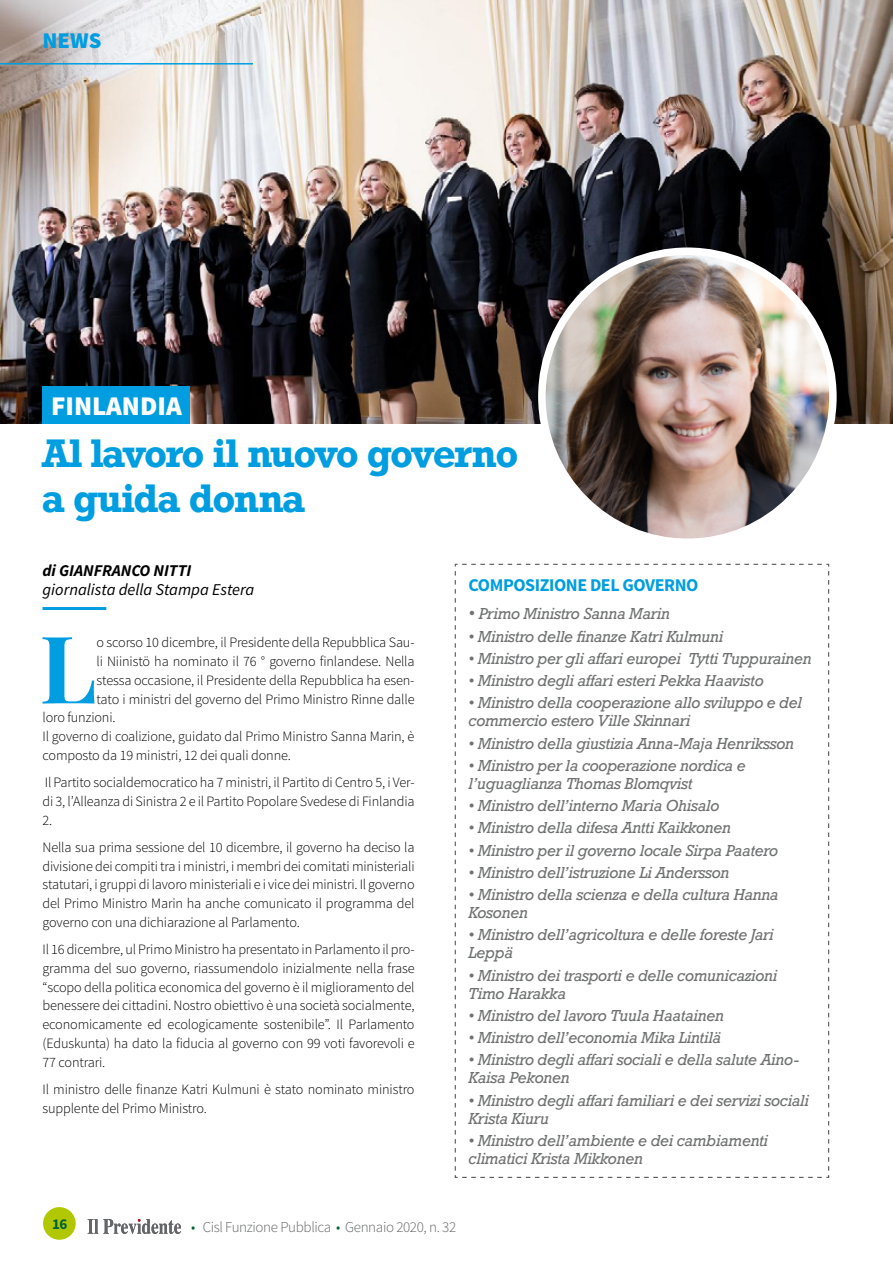
<style>
.page{position:relative;width:893px;height:1263px;background:#fff}
.page>*{position:absolute;margin:0;border:0;box-sizing:border-box;transform-origin:0 0}
.t1{font:700 93.6px "Playfair Display";color:#009ee0}
.t2{font:700 37.5px/45px "Rockwell";letter-spacing:-.045em;color:#009ee0}
.t3{font:900 27px "Source Sans Pro";color:#fff}
.t4{font:900 22.5px "Source Sans Pro";color:#009ee0}
.t5{font:700 18px "Source Sans Pro";letter-spacing:-.025em;color:#009ee0}
.t6{font:italic 16.5px "Source Sans Pro";color:#000}
.t7{font:italic 700 16.5px "Source Sans Pro";color:#000}
.t8{font:italic 15px/18px "Rockwell";letter-spacing:-.02em;color:#707172}
.t9{font:300 15px "Source Sans Pro";letter-spacing:-.025em;color:#646567}
.t10{font:700 15px "Source Sans Pro";color:#006038}
.t11{font:300 14.25px/18.8px "Source Sans Pro";letter-spacing:-.01em;color:#000;text-align:justify}
.s1{font-size:16.5px}
.s2{color:#006038}
</style>
<div class="page">
<div style="left:43px;top:1207px;width:33px;height:33px;background:#b1c800;border-radius:50%"></div>
<svg style="left:88px;top:1219px;width:93px;height:15px"></svg>
<img style="left:0;top:0;width:893px;height:424px">
<div style="left:43px;top:387px;width:147px;height:37px;background:#009ee0"></div>
<hr style="left:43px;top:607px;width:63px;height:3px;background:#009ee0">
<svg style="left:454px;top:563px;width:376px;height:615px"></svg>
<img style="left:542px;top:251px;width:291px;height:291px;border-radius:145px">
<div style="left:538px;top:247px;width:299px;height:299px;border:8px solid #fff;border-radius:50%"></div>
<hr style="left:0;top:63px;width:253px;height:2px;background:#009ee0">
<h3 class="t4" style="left:43px;top:26px;width:60px">NEWS</h3>
<h3 class="t3" style="left:51px;top:389px;width:132px">FINLANDIA</h3>
<h2 class="t2" style="left:42px;top:430px;width:478px">Al lavoro il nuovo governo a guida donna</h2>
<p class="t7" style="left:43px;top:560px;width:150px">di GIANFRANCO NITTI</p>
<p class="t6" style="left:43px;top:579px;width:213px">giornalista della Stampa Estera</p>
<p class="t5" style="left:469px;top:574px;width:231px">COMPOSIZIONE DEL GOVERNO</p>
<p class="t8" style="left:469px;top:605px;width:203px"><span class="s1">•</span> Primo Ministro Sanna Marin</p>
<p class="t8" style="left:469px;top:627px;width:256px">• Ministro delle finanze Katri Kulmuni</p>
<p class="t8" style="left:469px;top:650px;width:345px">• Ministro per gli affari europei Tytti Tuppurainen</p>
<p class="t8" style="left:469px;top:672px;width:297px">• Ministro degli affari esteri Pekka Haavisto</p>
<p class="t8" style="left:469px;top:694px;width:335px">• Ministro della cooperazione allo sviluppo e del commercio estero Ville Skinnari</p>
<p class="t8" style="left:469px;top:734px;width:327px">• Ministro della giustizia Anna-Maja Henriksson</p>
<p class="t8" style="left:469px;top:757px;width:279px">• Ministro per la cooperazione nordica e l’uguaglianza Thomas Blomqvist</p>
<p class="t8" style="left:469px;top:797px;width:252px">• Ministro dell’interno Maria Ohisalo</p>
<p class="t8" style="left:469px;top:819px;width:264px">• Ministro della difesa Antti Kaikkonen</p>
<p class="t8" style="left:469px;top:841px;width:311px">• Ministro per il governo locale Sirpa Paatero</p>
<p class="t8" style="left:469px;top:864px;width:262px">• Ministro dell’istruzione Li Andersson</p>
<p class="t8" style="left:469px;top:886px;width:311px">• Ministro della scienza e della cultura Hanna<br>Kosonen</p>
<p class="t8" style="left:469px;top:926px;width:307px">• Ministro dell’agricoltura e delle foreste Jari<br>Leppä</p>
<p class="t8" style="left:469px;top:966px;width:310px">• Ministro dei trasporti e delle comunicazioni<br>Timo Harakka</p>
<p class="t8" style="left:469px;top:1007px;width:257px">• Ministro del lavoro Tuula Haatainen</p>
<p class="t8" style="left:469px;top:1029px;width:254px">• Ministro dell’economia Mika Lintilä</p>
<p class="t8" style="left:469px;top:1051px;width:333px">• Ministro degli affari sociali e della salute Aino-<br>Kaisa Pekonen</p>
<p class="t8" style="left:469px;top:1091px;width:342px">• Ministro degli affari familiari e dei servizi sociali<br>Krista Kiuru</p>
<p class="t8" style="left:469px;top:1132px;width:301px">• Ministro dell’ambiente e dei cambiamenti climatici Krista Mikkonen</p>
<h1 class="t1" style="left:39px;top:609px;width:59px">L</h1>
<p class="t11" style="left:97px;top:633px;width:320px">o scorso 10 dicembre, il Presidente della Repubblica Sau-</p>
<p class="t11" style="left:97px;top:652px;width:320px">li Niinistö ha nominato il 76 ° governo finlandese. Nella</p>
<p class="t11" style="left:97px;top:671px;width:319px">stessa occasione, il Presidente della Repubblica ha esen-</p>
<p class="t11" style="left:97px;top:689px;width:320px">tato i ministri del governo del Primo Ministro Rinne dalle</p>
<p class="t11" style="left:43px;top:708px;width:75px">loro funzioni.</p>
<p class="t11" style="left:43px;top:727px;width:373px">Il governo di coalizione, guidato dal Primo Ministro Sanna Marin, è</p>
<p class="t11" style="left:43px;top:746px;width:250px">composto da 19 ministri, 12 dei quali donne.</p>
<p class="t11" style="left:43px;top:773px;width:374px">Il Partito socialdemocratico ha 7 ministri, il Partito di Centro 5, i Ver&shy;di 3, l’Alleanza di Sinistra 2 e il Partito Popolare Svedese di Finlandia 2.</p>
<p class="t11" style="left:43px;top:838px;width:374px">Nella sua prima sessione del 10 dicembre, il governo ha deciso la divisione dei compiti tra i ministri, i membri dei comitati ministeriali statutari, i gruppi di lavoro ministeriali e i vice dei ministri. Il governo del Primo Ministro Marin ha anche comunicato il programma del governo con una dichiarazione al Parlamento.</p>
<p class="t11" style="left:43px;top:940px;width:374px">Il 16 dicembre, ul Primo Ministro ha presentato in Parlamento il pro&shy;gramma del suo governo, riassumendolo inizialmente nella frase “scopo della politica economica del governo è il miglioramento del benessere dei cittadini. Nostro obiettivo è una società socialmente, economicamente ed ecologicamente sostenibile”. Il Parlamento (Eduskunta) ha dato la fiducia al governo con 99 voti favorevoli e 77 contrari.</p>
<p class="t11" style="left:43px;top:1080px;width:374px">Il ministro delle finanze Katri Kulmuni è stato nominato ministro supplente del Primo Ministro.</p>
<p class="t10" style="left:52px;top:1214px;width:17px">16</p>
<p class="t9" style="left:191px;top:1218px;width:267px"><span class="s2">•</span> Cisl Funzione Pubblica <span class="s2">•</span> Gennaio 2020, n. 32</p>
</div>
